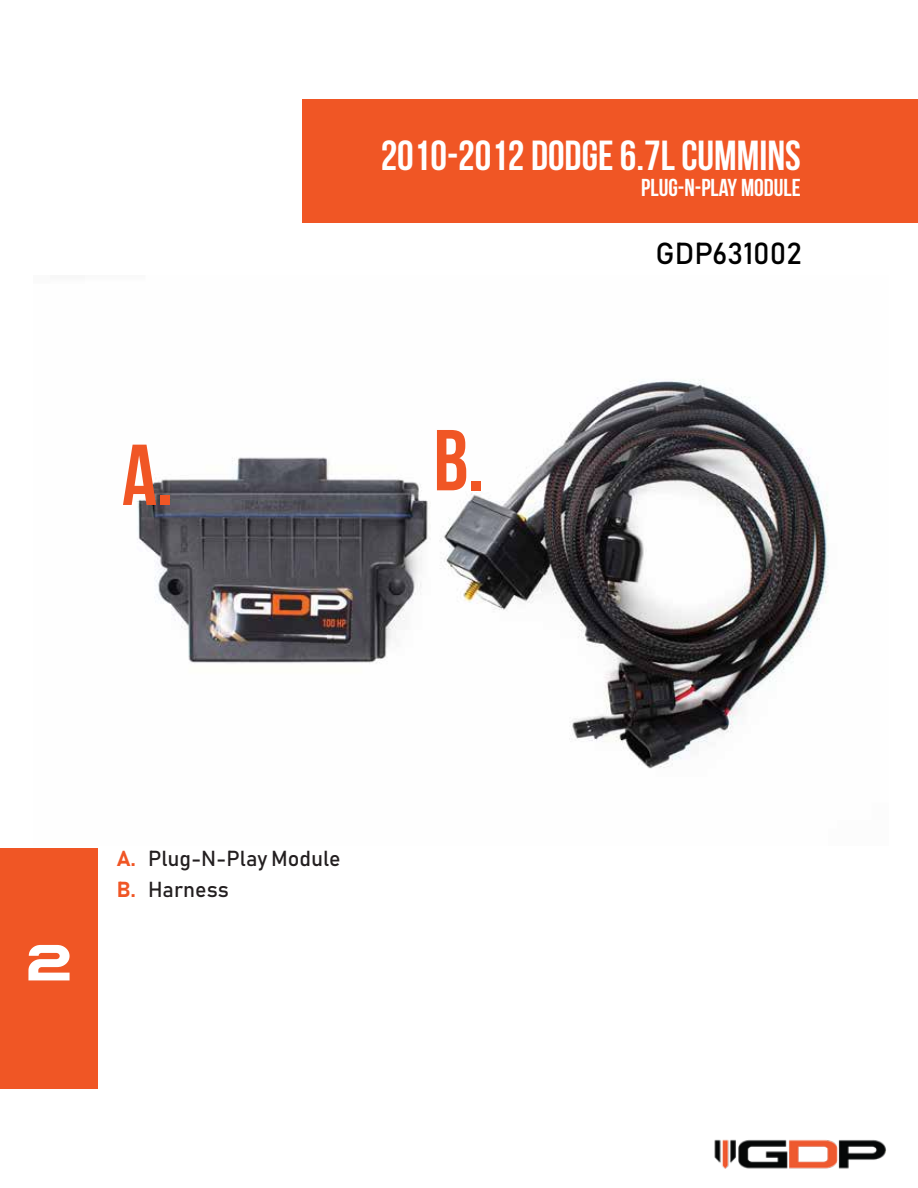
<style>
.page{position:relative;width:918px;height:1188px;background:#fff}
.page>*{position:absolute;margin:0;border:0;box-sizing:border-box;transform-origin:0 0}
.t1{font:700 86.25px "Bebas Neue";color:#f05625}
.t2{font:700 53.1px "Plateia";color:#fff}
.t3{font:700 41.85px "Bebas Neue";color:#fff}
.t4{font:30px "Bahnschrift";color:#000}
.t5{font:700 24.3px "Bebas Neue";color:#fff}
.t6{font:21.45px/30.9px "Bahnschrift";color:#231f20}
.s1{color:#f05625}
</style>
<div class="page">
<img style="left:137px;top:379px;width:692px;height:390px">
<div style="left:0;top:848px;width:97px;height:241px;background:#f05625"></div>
<div style="left:303px;top:99px;width:615px;height:124px;background:#f05625"></div>
<img style="left:714px;top:1139px;width:172px;height:30px">
<h1 class="t1" style="left:122px;top:428px;width:53px">A.</h1>
<h3 class="t3" style="left:381px;top:133px;width:422px">2010-2012 DODGE 6.7L CUMMINS</h3>
<p class="t5" style="left:641px;top:174px;width:161px">PLUG-N-PLAY MODULE</p>
<h1 class="t1" style="left:434px;top:413px;width:52px">B.</h1>
<h3 class="t4" style="left:656px;top:235px;width:148px">GDP631002</h3>
<h2 class="t2" style="left:26px;top:931px;width:47px">2</h2>
<p class="t6" style="left:117px;top:843px;width:225px"><span class="s1">A.</span> Plug-N-Play Module<br><span class="s1">B.</span> Harness</p>
</div>
